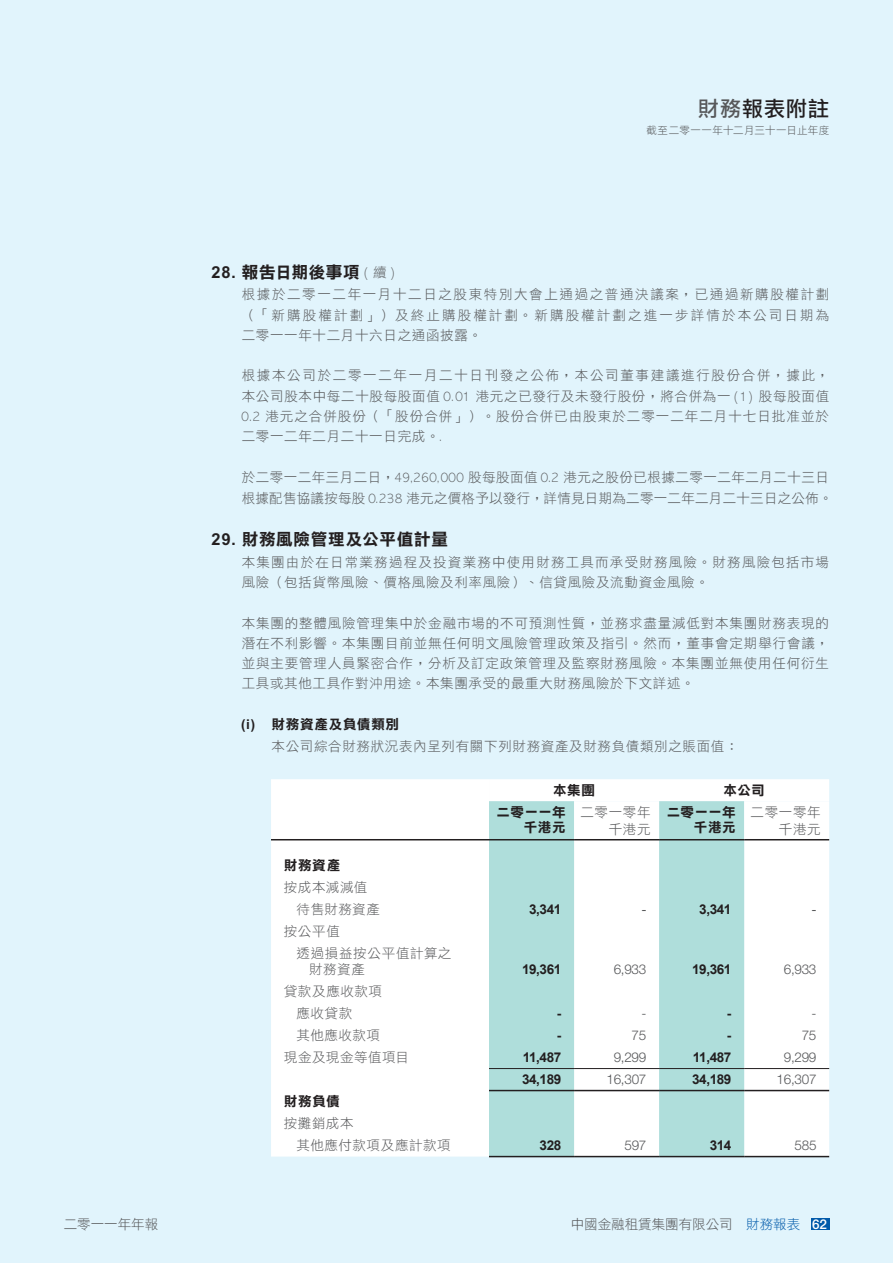
<style>
.page{position:relative;width:893px;height:1263px;background:#e1f4fc}
.page>*{position:absolute;margin:0;border:0;box-sizing:border-box;transform-origin:0 0}
.t1{font:21px "DF Li Hei Md HK BF";letter-spacing:.05em;color:#231f20}
.t2{font:16.5px "DF Li Hei Bd HK BF";letter-spacing:.05em;color:#231f20}
.t3{font:13.5px/20.2px "DF Li Hei Lt HK BF";letter-spacing:.05em;color:#57585a}
.t4{font:13.5px/21.8px "DF Li Hei Lt HK BF";letter-spacing:.02em;color:#57585a}
.t5{font:13.5px/20.2px "DF Li Hei Lt HK BF";letter-spacing:.09em;color:#57585a}
.t6{font:700 13.5px "Arial";letter-spacing:-.03em;color:#231f20}
.t7{font:300 13.5px "Helvetica Neue";letter-spacing:-.02em;color:#57585a}
.t8{font:13.5px/15px "DF Li Hei Bd HK BF";letter-spacing:.05em;color:#231f20;text-align:right}
.t9{font:13.5px "DF Li Hei Lt HK BF";color:#57585a}
.t10{font:13.5px "Arial";color:#57585a}
.t11{font:500 13.5px "Helvetica Neue";color:#fff}
.t12{font:10.5px "DF Li Hei Lt HK BF";letter-spacing:.025em;color:#57585a}
.s1{color:#57585a}
.s2{font-family:"DF Li Hei Lt HK BF";font-size:13.5px;color:#57585a}
.s3{color:#015aaa}
</style>
<div class="page">
<div style="left:811px;top:1218px;width:18px;height:12px;background:#015aaa"></div>
<div style="left:271px;top:779px;width:558px;height:377px;background:#fff"></div>
<svg style="left:489px;top:779px;width:340px;height:60px;background:#e5f4f3"></svg>
<svg style="left:489px;top:840px;width:255px;height:316px;background:#c8e8e6"></svg>
<hr style="left:271px;top:839px;width:218px;height:1px;background:#231f20">
<hr style="left:489px;top:839px;width:85px;height:1px;background:#231f20">
<hr style="left:574px;top:839px;width:85px;height:1px;background:#231f20">
<hr style="left:659px;top:839px;width:85px;height:1px;background:#231f20">
<hr style="left:744px;top:839px;width:85px;height:1px;background:#231f20">
<hr style="left:489px;top:1156px;width:85px;height:1px;background:#231f20">
<hr style="left:574px;top:1156px;width:85px;height:1px;background:#231f20">
<hr style="left:659px;top:1156px;width:85px;height:1px;background:#231f20">
<hr style="left:744px;top:1156px;width:85px;height:1px;background:#231f20">
<hr style="left:489px;top:1090px;width:85px;height:1px;background:#231f20">
<hr style="left:574px;top:1090px;width:85px;height:1px;background:#231f20">
<hr style="left:659px;top:1090px;width:85px;height:1px;background:#231f20">
<hr style="left:744px;top:1090px;width:85px;height:1px;background:#231f20">
<hr style="left:489px;top:1068px;width:85px;height:1px;background:#231f20">
<hr style="left:574px;top:1068px;width:85px;height:1px;background:#231f20">
<hr style="left:659px;top:1068px;width:85px;height:1px;background:#231f20">
<hr style="left:744px;top:1068px;width:85px;height:1px;background:#231f20">
<h1 class="t1" style="left:698px;top:98px;width:133px"><span class="s1">財務</span>報表附註</h1>
<p class="t12" style="left:646px;top:125px;width:184px">截至二零一一年十二月三十一日止年度</p>
<p class="t2" style="left:212px;top:264px;width:186px">28. 報告日期後事項 <span class="s2">(續 )</span></p>
<p class="t3" style="left:242px;top:285px;width:589px;text-align:justify">根據於二零一二年一月十二日之股東特別大會上通過之普通決議案，已通過新購股權計劃（「新購股權計劃」）及終止購股權計劃。新購股權計劃之進一步詳情於本公司日期為二零一一年十二月十六日之通函披露。</p>
<p class="t3" style="left:242px;top:366px;width:589px;text-align:justify">根據本公司於二零一二年一月二十日刊發之公佈，本公司董事建議進行股份合併，據此，本公司股本中每二十股每股面值 0.01 港元之已發行及未發行股份，將合併為一 (1) 股每股面值0.2 港元之合併股份（「股份合併」）。股份合併已由股東於二零一二年二月十七日批准並於二零一二年二月二十一日完成。.</p>
<p class="t4" style="left:242px;top:467px;width:592px">於二零一二年三月二日，49,260,000 股每股面值 0.2 港元之股份已根據二零一二年二月二十三日根據配售協議按每股 0.238 港元之價格予以發行，詳情見日期為二零一二年二月二十三日之公佈。</p>
<p class="t2" style="left:212px;top:531px;width:237px">29. 財務風險管理及公平值計量</p>
<p class="t5" style="left:242px;top:553px;width:589px">本集團由於在日常業務過程及投資業務中使用財務工具而承受財務風險。財務風險包括市場風險（包括貨幣風險、價格風險及利率風險）、信貸風險及流動資金風險。</p>
<p class="t3" style="left:242px;top:613px;width:589px;text-align:justify">本集團的整體風險管理集中於金融市場的不可預測性質，並務求盡量減低對本集團財務表現的潛在不利影響。本集團目前並無任何明文風險管理政策及指引。然而，董事會定期舉行會議，並與主要管理人員緊密合作，分析及訂定政策管理及監察財務風險。本集團並無使用任何衍生工具或其他工具作對沖用途。本集團承受的最重大財務風險於下文詳述。</p>
<p class="t8" style="left:242px;top:717px;width:159px">(i) 財務資產及負債類別</p>
<p class="t3" style="left:271px;top:736px;width:469px">本公司綜合財務狀況表內呈列有關下列財務資產及財務負債類別之賬面值：</p>
<p class="t8" style="left:553px;top:783px;width:44px">本集團</p>
<p class="t8" style="left:724px;top:783px;width:43px">本公司</p>
<p class="t8" style="left:497px;top:805px;width:70px">二零一一年千港元</p>
<p class="t3" style="left:580px;top:805px;width:72px;line-height:16.5px;text-align:right">二零一零年千港元</p>
<p class="t8" style="left:667px;top:805px;width:70px">二零一一年千港元</p>
<p class="t3" style="left:750px;top:805px;width:72px;line-height:16.5px;text-align:right">二零一零年千港元</p>
<p class="t8" style="left:284px;top:858px;width:58px">財務資產</p>
<p class="t3" style="left:297px;top:877px;width:85px;line-height:22px;text-indent:-13px">按成本減減值待售財務資產</p>
<p class="t6" style="left:529px;top:900px;width:34px">3,341</p>
<p class="t10" style="left:642px;top:900px;width:6px">-</p>
<p class="t6" style="left:699px;top:900px;width:34px">3,341</p>
<p class="t10" style="left:812px;top:900px;width:6px">-</p>
<p class="t3" style="left:297px;top:921px;width:156px;line-height:22px;text-indent:-13px">按公平值<br>透過損益按公平值計算之</p>
<p class="t3" style="left:309px;top:960px;width:57px">財務資產</p>
<p class="t6" style="left:522px;top:960px;width:41px">19,361</p>
<p class="t7" style="left:614px;top:961px;width:34px">6,933</p>
<p class="t6" style="left:692px;top:960px;width:41px">19,361</p>
<p class="t7" style="left:784px;top:961px;width:34px">6,933</p>
<p class="t3" style="left:297px;top:981px;width:87px;line-height:22px;text-indent:-13px">貸款及應收款項應收貸款</p>
<p class="t6" style="left:557px;top:1004px;width:6px">-</p>
<p class="t7" style="left:641px;top:1005px;width:6px">-</p>
<p class="t6" style="left:727px;top:1004px;width:6px">-</p>
<p class="t7" style="left:811px;top:1005px;width:6px">-</p>
<p class="t3" style="left:297px;top:1026px;width:85px">其他應收款項</p>
<p class="t6" style="left:557px;top:1026px;width:6px">-</p>
<p class="t7" style="left:632px;top:1027px;width:16px">75</p>
<p class="t6" style="left:727px;top:1026px;width:6px">-</p>
<p class="t7" style="left:802px;top:1027px;width:16px">75</p>
<p class="t3" style="left:284px;top:1048px;width:127px">現金及現金等值項目</p>
<p class="t6" style="left:523px;top:1049px;width:40px">11,487</p>
<p class="t7" style="left:614px;top:1049px;width:34px">9,299</p>
<p class="t6" style="left:693px;top:1049px;width:40px">11,487</p>
<p class="t7" style="left:784px;top:1049px;width:34px">9,299</p>
<p class="t6" style="left:522px;top:1071px;width:41px">34,189</p>
<p class="t7" style="left:606px;top:1071px;width:41px">16,307</p>
<p class="t6" style="left:692px;top:1071px;width:41px">34,189</p>
<p class="t7" style="left:777px;top:1071px;width:41px">16,307</p>
<p class="t8" style="left:284px;top:1094px;width:57px">財務負債</p>
<p class="t3" style="left:297px;top:1113px;width:155px;line-height:22px;text-indent:-13px">按攤銷成本<br>其他應付款項及應計款項</p>
<p class="t6" style="left:540px;top:1137px;width:23px">328</p>
<p class="t7" style="left:624px;top:1137px;width:23px">597</p>
<p class="t6" style="left:710px;top:1137px;width:23px">314</p>
<p class="t7" style="left:794px;top:1137px;width:23px">585</p>
<p class="t9" style="left:64px;top:1217px;width:96px">二零一一年年報</p>
<p class="t9" style="left:571px;top:1217px;width:231px">中國金融租賃集團有限公司 <span class="s3">財務報表</span></p>
<p class="t11" style="left:812px;top:1216px;width:16px">62</p>
</div>
